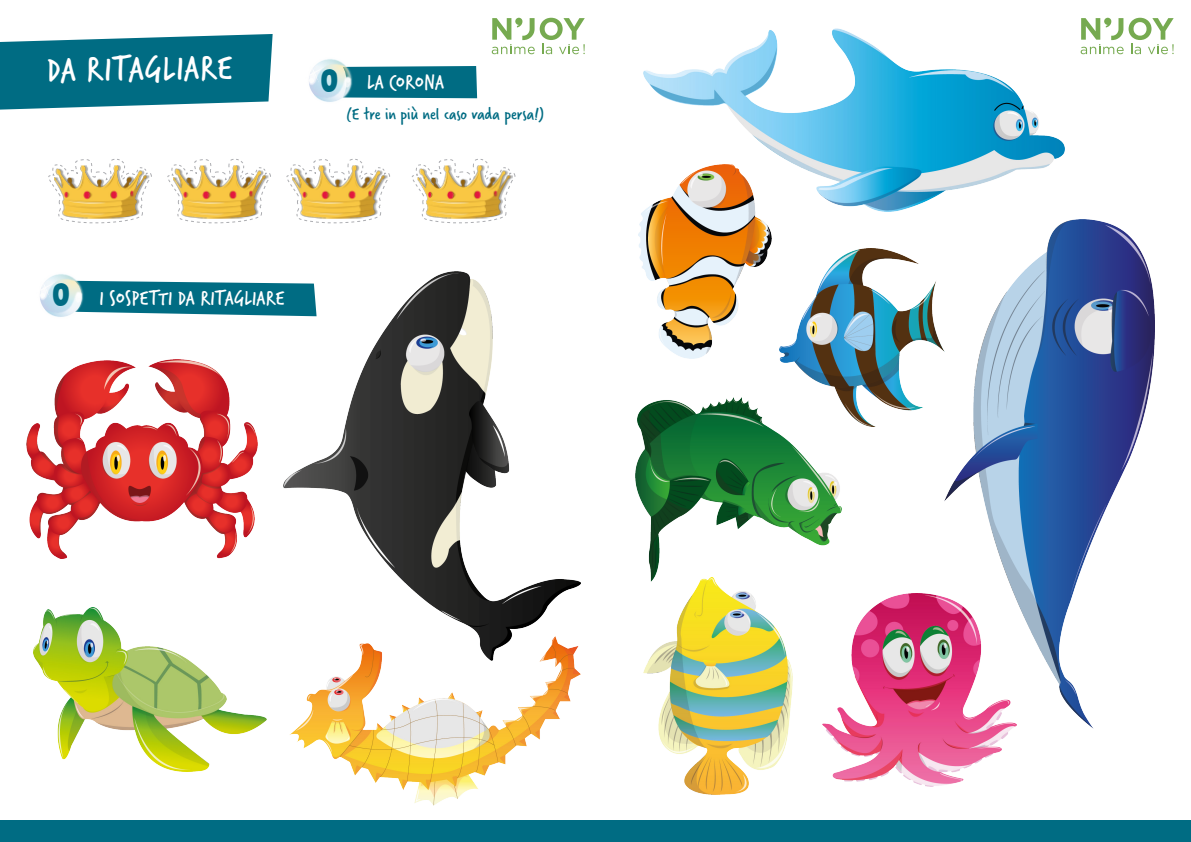
<style>
.page{position:relative;width:1191px;height:842px;background:#fff}
.page>*{position:absolute;margin:0;border:0;box-sizing:border-box;transform-origin:0 0}
.t1{font:37px "Verveine";color:#fff}
.t2{font:32.8px "Springwood Display DEMO";color:#006c83}
.Titres{font:21.9px "Verveine";letter-spacing:.005em;color:#fff}
.Titres-2{font:18px "Verveine";color:#006c83}
</style>
<div class="page">
<div style="left:0;top:821px;width:1191px;height:21px;background:#006c83"></div>
<svg style="left:0;top:34px;width:273px;height:76px;background:#1e7d91"></svg>
<div style="left:358px;top:66px;width:119px;height:32px;background:#006c83"></div>
<img style="left:309px;top:59px;width:49px;height:43px">
<svg style="left:89px;top:281px;width:195px;height:35px;background:#17798e"></svg>
<img style="left:40px;top:274px;width:49px;height:43px">
<svg style="left:48px;top:159px;width:104px;height:65px"></svg>
<svg style="left:167px;top:159px;width:104px;height:65px"></svg>
<svg style="left:286px;top:159px;width:104px;height:65px"></svg>
<svg style="left:411px;top:159px;width:105px;height:65px"></svg>
<img style="left:26px;top:359px;width:232px;height:199px">
<img style="left:284px;top:272px;width:296px;height:364px">
<img style="left:289px;top:636px;width:291px;height:170px">
<img style="left:33px;top:607px;width:233px;height:165px">
<svg style="left:492px;top:18px;width:93px;height:36px"></svg>
<img style="left:643px;top:28px;width:421px;height:183px">
<img style="left:639px;top:165px;width:132px;height:193px">
<img style="left:944px;top:219px;width:210px;height:509px">
<img style="left:635px;top:398px;width:207px;height:179px">
<img style="left:643px;top:577px;width:149px;height:218px">
<img style="left:779px;top:249px;width:165px;height:178px">
<img style="left:822px;top:593px;width:207px;height:193px">
<svg style="left:1080px;top:18px;width:93px;height:36px"></svg>
<p class="t1" style="left:46px;top:44px;width:187px;rotate:-1deg">DA RITAGLIARE</p>
<p class="t2" style="left:321px;top:62px;width:19px">0</p>
<p class="Titres" style="left:367px;top:67px;width:79px">LA CORONA</p>
<p class="Titres-2" style="left:346px;top:101px;width:200px">(E tre in più nel caso vada persa!)</p>
<p class="t2" style="left:52px;top:276px;width:19px">0</p>
<p class="Titres" style="left:99px;top:283px;width:187px">I SOSPETTI DA RITAGLIARE</p>
</div>
